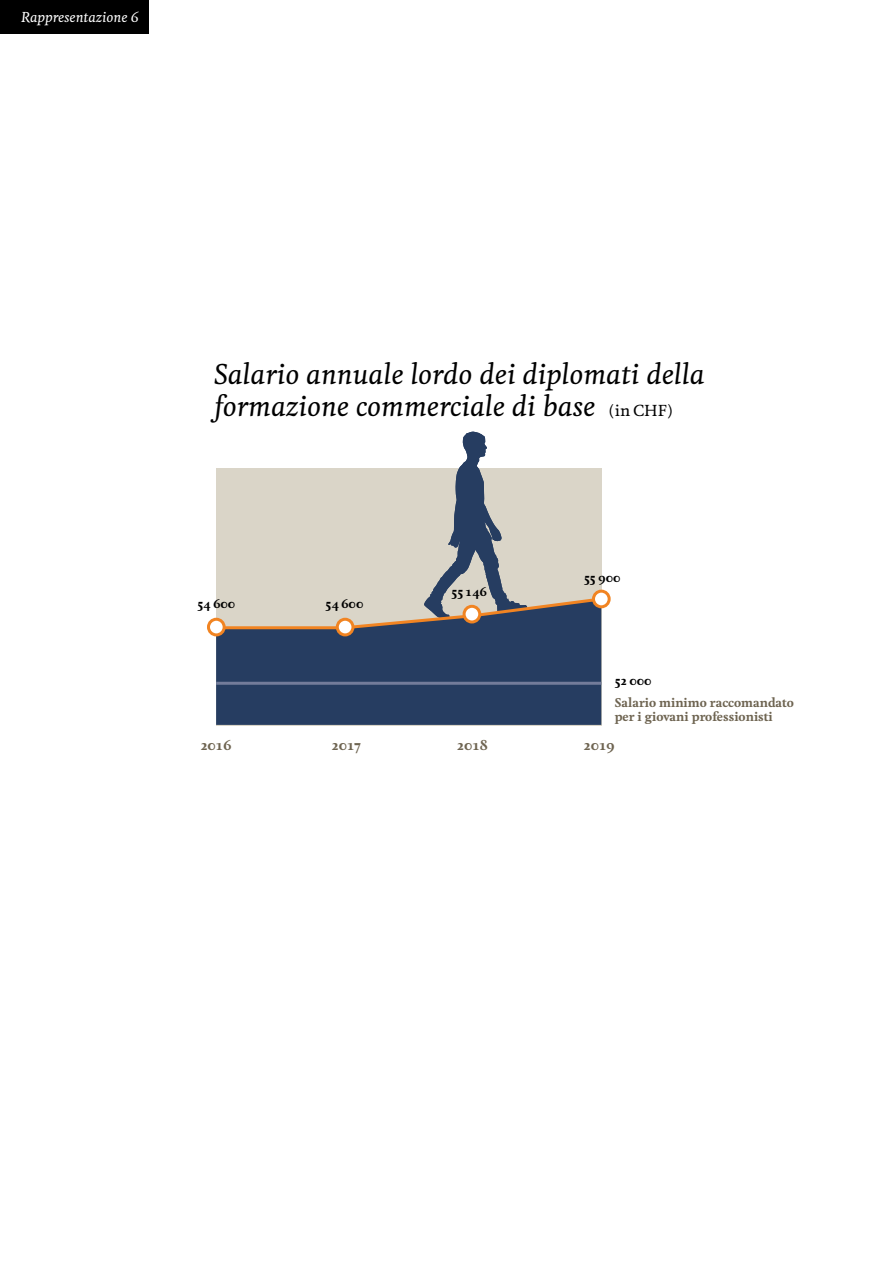
<style>
.page{position:relative;width:893px;height:1263px;background:#fff}
.page>*{position:absolute;margin:0;border:0;box-sizing:border-box;transform-origin:0 0}
.t1{font:italic 500 27px/32.4px "Feijoa";color:#000}
.t2{font:italic 500 13.5px "Feijoa";color:#fff}
.t3{font:700 13.5px "Feijoa";color:#6e6451}
.t4{font:700 12px/14.4px "Feijoa";color:#6e6451}
.t5{font:700 12px "Feijoa";color:#000}
.s1{font-style:normal;font-size:15px}
</style>
<div class="page">
<div style="left:216px;top:631px;width:385px;height:94px;background:#263d61"></div>
<hr style="left:216px;top:682px;width:385px;height:3px;background:#737c9a">
<div style="left:0;top:0;width:149px;height:33px;background:#000"></div>
<svg style="left:214px;top:432px;width:390px;height:199px"></svg>
<div style="left:208px;top:619px;width:16px;height:16px;background:#fff;border-radius:50%"></div>
<div style="left:207px;top:618px;width:19px;height:18px;border:3px solid #f18422;border-radius:50%"></div>
<div style="left:337px;top:619px;width:16px;height:16px;background:#fff;border-radius:50%"></div>
<div style="left:336px;top:618px;width:18px;height:18px;border:3px solid #f18422;border-radius:50%"></div>
<div style="left:464px;top:606px;width:16px;height:16px;background:#fff;border-radius:50%"></div>
<div style="left:463px;top:605px;width:18px;height:18px;border:3px solid #f18422;border-radius:50%"></div>
<div style="left:593px;top:591px;width:16px;height:16px;background:#fff;border-radius:50%"></div>
<div style="left:592px;top:590px;width:19px;height:18px;border:3px solid #f18422;border-radius:50%"></div>
<p class="t2" style="left:21px;top:8px;width:119px">Rappresentazione 6</p>
<p class="t1" style="left:215px;top:359px;width:492px">Salario annuale lordo dei diplomati della formazione commerciale di base <span class="s1">(in CHF)</span></p>
<p class="t5" style="left:197px;top:595px;width:39px">54 600</p>
<p class="t5" style="left:325px;top:595px;width:39px">54 600</p>
<p class="t5" style="left:452px;top:583px;width:37px">55 146</p>
<p class="t5" style="left:584px;top:569px;width:38px">55 900</p>
<p class="t5" style="left:615px;top:672px;width:38px">52 000</p>
<p class="t4" style="left:615px;top:695px;width:181px">Salario minimo raccomandato per i giovani professionisti</p>
<p class="t3" style="left:200px;top:736px;width:33px">2016</p>
<p class="t3" style="left:332px;top:736px;width:30px">2017</p>
<p class="t3" style="left:457px;top:736px;width:33px">2018</p>
<p class="t3" style="left:583px;top:736px;width:33px">2019</p>
</div>
